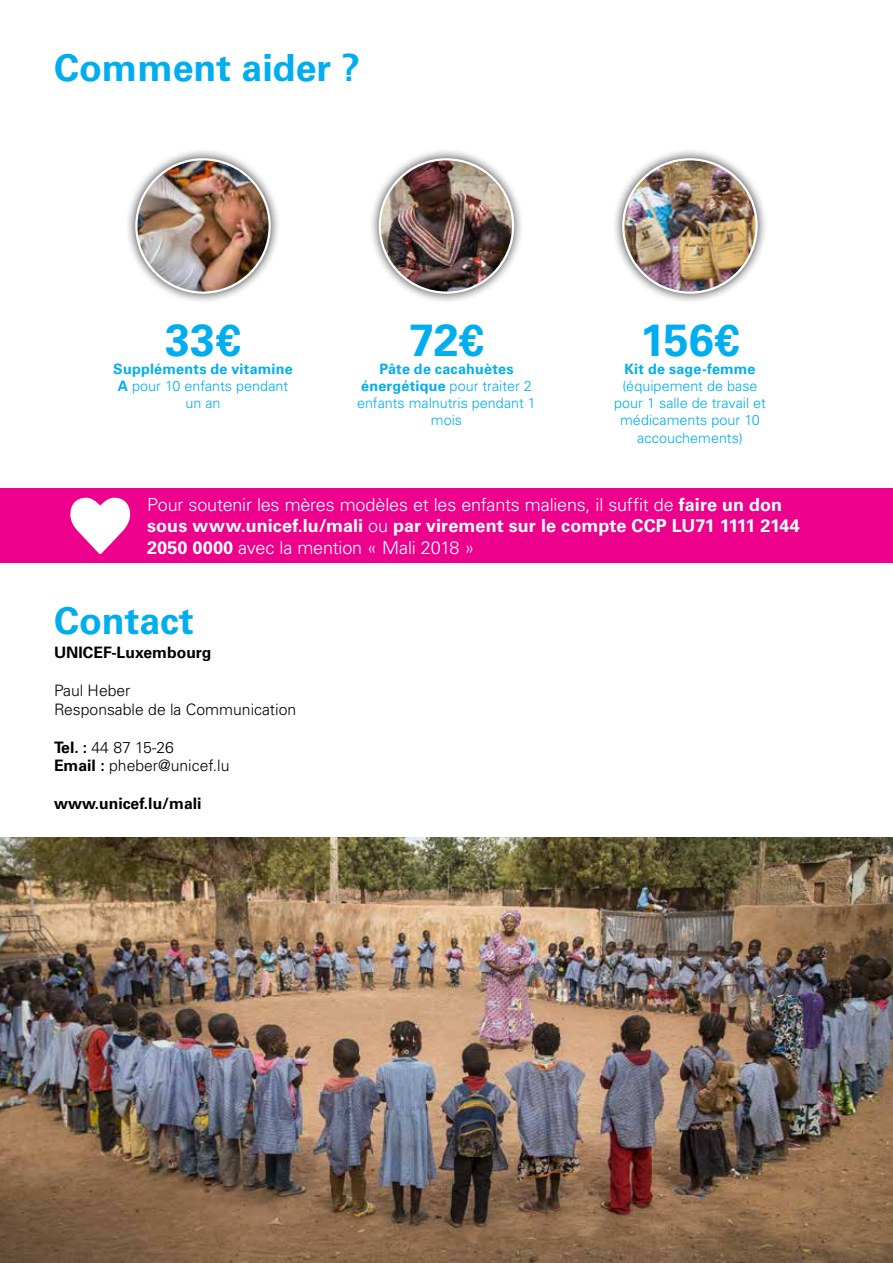
<style>
.page{position:relative;width:893px;height:1263px;background:#fff}
.page>*{position:absolute;margin:0;border:0;box-sizing:border-box;transform-origin:0 0}
.t1{font:700 45px "Univers LT Std";letter-spacing:-.005em;color:#00aeef}
.t2{font:700 37.5px "Univers LT Std";color:#00aeef}
.t3{font:300 18px/21.6px "Univers LT Std";letter-spacing:-.01em;color:#fff}
.t4{font:300 15.75px/18.9px "Univers LT Std";color:#000}
.t5{font:700 15.75px "Univers LT Std";color:#000}
.t6{font:300 14.4px/17.2px "Univers LT Std";color:#00aeef;text-align:center}
.t7{font:700 14.4px "Univers LT Std";letter-spacing:.015em;color:#00aeef}
.s1{font-weight:700}
</style>
<div class="page">
<img style="left:0;top:838px;width:893px;height:425px">
<div style="left:368px;top:148px;width:156px;height:156px;background:#000;opacity:.75"></div>
<img style="left:380px;top:159px;width:133px;height:134px;border-radius:67px">
<div style="left:125px;top:148px;width:156px;height:156px;background:#000;opacity:.75"></div>
<img style="left:136px;top:159px;width:134px;height:134px;border-radius:67px">
<div style="left:612px;top:148px;width:155px;height:156px;background:#000;opacity:.75"></div>
<img style="left:623px;top:159px;width:134px;height:134px;border-radius:67px">
<div style="left:0;top:489px;width:893px;height:74px;background:#ec008c"></div>
<svg style="left:70px;top:498px;width:60px;height:56px"></svg>
<h2 class="t2" style="left:54px;top:46px;width:308px">Comment aider ?</h2>
<h1 class="t1" style="left:165px;top:314px;width:77px">33€</h1>
<p class="t6" style="left:113px;top:360px;width:181px"><span class="s1">Suppléments de vitamine<br>A</span> pour 10 enfants pendant un an</p>
<h1 class="t1" style="left:409px;top:314px;width:76px">72€</h1>
<p class="t6" style="left:357px;top:360px;width:180px"><span class="s1">Pâte de cacahuètes énergétique</span> pour traiter 2 enfants malnutris pendant 1 mois</p>
<h1 class="t1" style="left:640px;top:314px;width:101px">156€</h1>
<p class="t7" style="left:624px;top:360px;width:133px">Kit de sage-femme</p>
<p class="t6" style="left:614px;top:377px;width:153px">(équipement de base pour 1 salle de travail et médicaments pour 10 accouchements)</p>
<p class="t3" style="left:147px;top:494px;width:654px">Pour soutenir les mères modèles et les enfants maliens, il suffit de <span class="s1">faire un don sous www.unicef.lu/mali</span> ou <span class="s1">par virement sur le compte CCP LU71 1111 2144<br>2050 0000</span> avec la mention « Mali 2018 »</p>
<h2 class="t2" style="left:54px;top:599px;width:141px">Contact</h2>
<p class="t5" style="left:54px;top:643px;width:159px">UNICEF-Luxembourg</p>
<p class="t4" style="left:54px;top:681px;width:244px">Paul Heber<br>Responsable de la Communication</p>
<p class="t4" style="left:54px;top:737px;width:177px"><span class="s1">Tel. :</span> 44 87 15-26<br><span class="s1">Email :</span> pheber@unicef.lu</p>
<p class="t5" style="left:54px;top:794px;width:149px">www.unicef.lu/mali</p>
</div>
